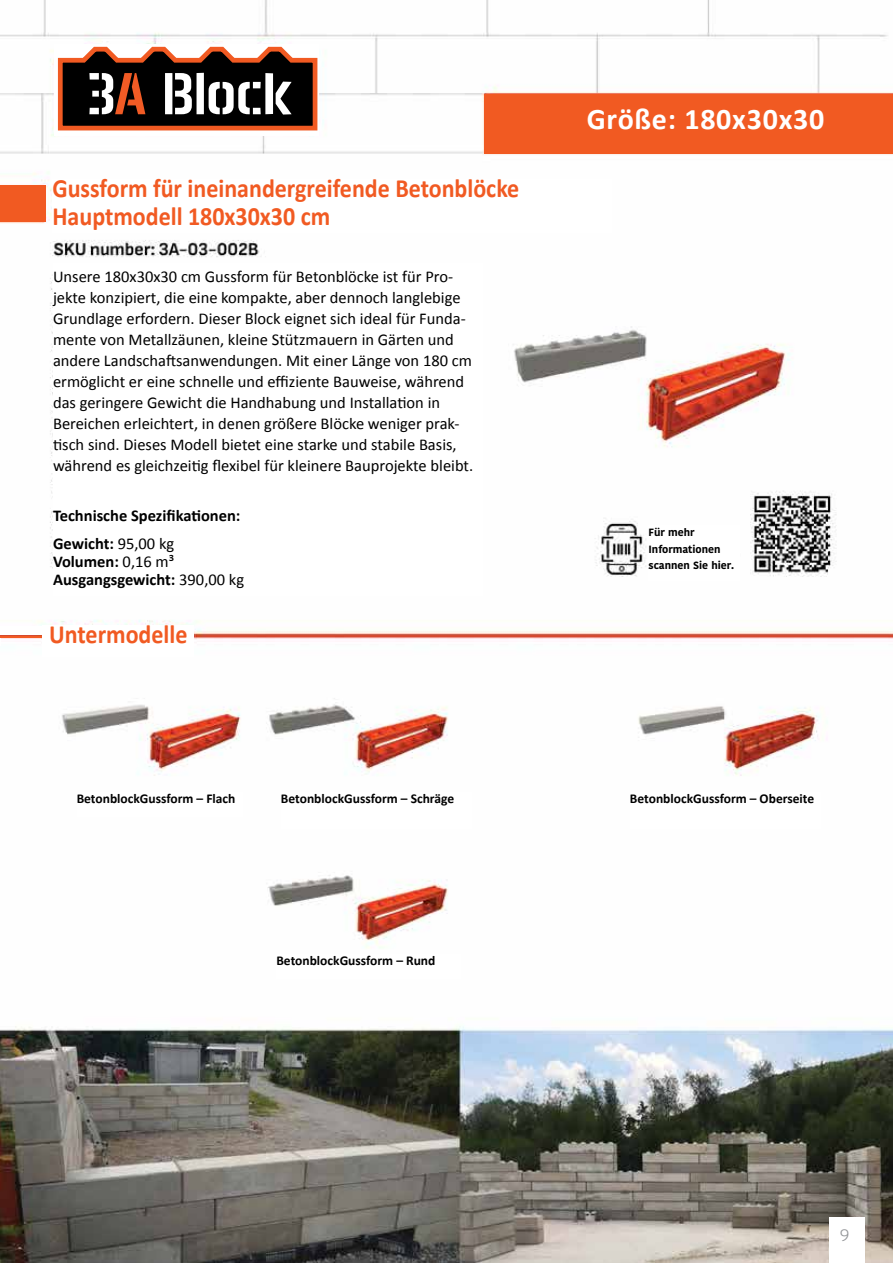
<style>
.page{position:relative;width:893px;height:1263px;background:#fff}
.page>*{position:absolute;margin:0;border:0;box-sizing:border-box;transform-origin:0 0}
.t1{font:700 30px "Calibri";letter-spacing:.025em;color:#fff}
.t2{font:700 26.4px/28.8px "Calibri";color:#f15a22;scale:.91 1}
.t3{font:16.5px/21px "Calibri";color:#000}
.t4{font:700 16.5px/28.5px "Calibri";color:#000}
.t5{font:16.5px "Ko Ho";color:#939598}
.t6{font:700 13.5px "Calibri";color:#000}
.t7{font:700 10.5px/16.5px "Kohinoor Telugu";color:#000}
.s1{font-weight:400}
</style>
<div class="page">
<img style="left:1px;top:0;width:892px;height:1263px">
<div style="left:829px;top:1218px;width:35px;height:45px;background:#fff"></div>
<svg style="left:0;top:34px;width:1px;height:1229px"></svg>
<div style="left:0;top:626px;width:46px;height:8px;background:#fff"></div>
<hr style="left:0;top:636px;width:46px;height:1px;background:#f15a22">
<div style="left:43px;top:625px;width:151px;height:32px;background:#fff"></div>
<div style="left:52px;top:179px;width:560px;height:53px;background:#fff"></div>
<div style="left:53px;top:264px;width:429px;height:332px;background:#fff"></div>
<div style="left:55px;top:44px;width:264px;height:92px;background:#fff"></div>
<svg style="left:57px;top:46px;width:261px;height:85px"></svg>
<div style="left:485px;top:94px;width:408px;height:59px;background:#f15a22"></div>
<div style="left:0;top:185px;width:46px;height:37px;background:#f15a22"></div>
<div style="left:276px;top:955px;width:185px;height:24px;background:#fff"></div>
<div style="left:77px;top:793px;width:166px;height:24px;background:#fff"></div>
<div style="left:630px;top:792px;width:190px;height:37px;background:#fff"></div>
<div style="left:281px;top:792px;width:190px;height:37px;background:#fff"></div>
<div style="left:648px;top:525px;width:92px;height:55px;background:#fff"></div>
<h2 class="t2" style="left:52px;top:173px;width:514px">Gussform für ineinandergreifende Betonblöcke<br>Hauptmodell 180x30x30 cm</h2>
<p class="t3" style="left:53px;top:266px;width:422px">Unsere 180x30x30 cm Gussform für Betonblöcke ist für Pro&shy;jekte konzipiert, die eine kompakte, aber dennoch langlebige Grundlage erfordern. Dieser Block eignet sich ideal für Funda&shy;mente von Metallzäunen, kleine Stützmauern in Gärten und andere Landschaftsanwendungen. Mit einer Länge von 180 cm ermöglicht er eine schnelle und effiziente Bauweise, während das geringere Gewicht die Handhabung und Installation in Bereichen erleichtert, in denen größere Blöcke weniger prak&shy;tisch sind. Dieses Modell bietet eine starke und stabile Basis, während es gleichzeitig flexibel für kleinere Bauprojekte bleibt.</p>
<p class="t4" style="left:53px;top:501px;width:189px">Technische Spezifikationen:<br>Gewicht: <span class="s1">95,00 kg</span></p>
<p class="t4" style="left:53px;top:552px;width:193px;line-height:18px">Volumen: <span class="s1">0,16 m³<br></span>Ausgangsgewicht: <span class="s1">390,00 kg</span></p>
<h2 class="t2" style="left:49px;top:619px;width:153px">Untermodelle</h2>
<h1 class="t1" style="left:587px;top:98px;width:239px">Größe: 180x30x30</h1>
<h1 class="t1" style="left:612px;top:101px;width:87px">Größe:</h1>
<p class="t7" style="left:648px;top:524px;width:87px">Für mehr<br>Informationen scannen Sie hier.</p>
<p class="t6" style="left:77px;top:789px;width:160px">BetonblockGussform – Flach</p>
<p class="t6" style="left:281px;top:788px;width:175px">BetonblockGussform – Schräge</p>
<p class="t6" style="left:630px;top:788px;width:186px">BetonblockGussform – Oberseite</p>
<p class="t6" style="left:276px;top:951px;width:161px">BetonblockGussform – Rund</p>
<p class="t5" style="left:840px;top:1222px;width:11px">9</p>
</div>
